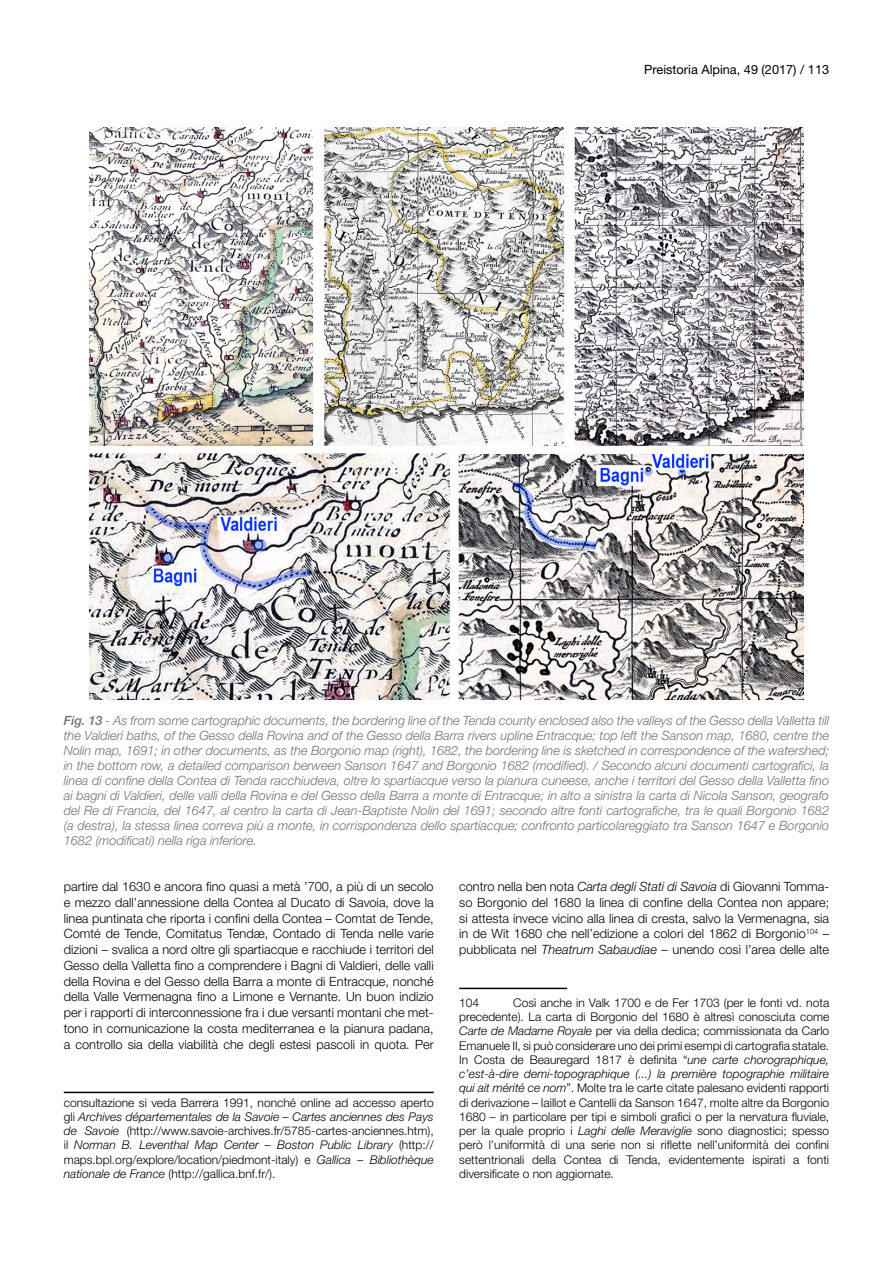
<style>
.page{position:relative;width:893px;height:1263px;background:#fff}
.page>*{position:absolute;margin:0;border:0;box-sizing:border-box;transform-origin:0 0}
.t1{font:italic 300 12.75px/15px "Helvetica Neue";color:#707172;text-align:justify}
.t2{font:300 12.75px/15.8px "Helvetica Neue";color:#000;text-align:justify}
.t3{font:12.75px "Helvetica Neue";color:#000}
.t4{font:300 12px/14.2px "Helvetica Neue";color:#000;text-align:justify}
.s1{font-weight:500}
.s2{font-style:italic}
</style>
<div class="page">
<hr style="left:64px;top:1092px;width:370px;height:1px;background:#000">
<hr style="left:459px;top:988px;width:108px;height:1px;background:#000">
<img style="left:90px;top:128px;width:713px;height:572px">
<p class="t3" style="left:644px;top:62px;width:186px">Preistoria Alpina, 49 (2017) / 113</p>
<p class="t1" style="left:64px;top:712px;width:767px"><span class="s1">Fig. 13</span> - As from some cartographic documents, the bordering line of the Tenda county enclosed also the valleys of the Gesso della Valletta till the Valdieri baths, of the Gesso della Rovina and of the Gesso della Barra rivers upline Entracque; top left the Sanson map, 1680, centre the Nolin map, 1691; in other documents, as the Borgonio map (right), 1682, the bordering line is sketched in correspondence of the watershed; in the bottom row, a detailed comparison berween Sanson 1647 and Borgonio 1682 (modified). / Secondo alcuni documenti cartografici, la linea di confine della Contea di Tenda racchiudeva, oltre lo spartiacque verso la pianura cuneese, anche i territori del Gesso della Valletta fino ai bagni di Valdieri, delle valli della Rovina e del Gesso della Barra a monte di Entracque; in alto a sinistra la carta di Nicola Sanson, geografo del Re di Francia, del 1647, al centro la carta di Jean-Baptiste Nolin del 1691; secondo altre fonti cartografiche, tra le quali Borgonio 1682 (a destra), la stessa linea correva più a monte, in corrispondenza dello spartiacque; confronto particolareggiato tra Sanson 1647 e Borgonio 1682 (modificati) nella riga inferiore.</p>
<p class="t2" style="left:64px;top:878px;width:371px">partire dal 1630 e ancora fino quasi a metà ’700, a più di un secolo e mezzo dall’annessione della Contea al Ducato di Savoia, dove la linea puntinata che riporta i confini della Contea – Comtat de Tende, Comté de Tende, Comitatus Tendæ, Contado di Tenda nelle varie dizioni – svalica a nord oltre gli spartiacque e racchiude i territori del Gesso della Valletta fino a comprendere i Bagni di Valdieri, delle valli della Rovina e del Gesso della Barra a monte di Entracque, nonché della Valle Vermenagna fino a Limone e Vernante. Un buon indizio per i rapporti di interconnessione fra i due versanti montani che met&shy;tono in comunicazione la costa mediterranea e la pianura padana, a controllo sia della viabilità che degli estesi pascoli in quota. Per</p>
<p class="t4" style="left:64px;top:1095px;width:371px">consultazione si veda Barrera 1991, nonché online ad accesso aperto gli <span class="s2">Archives départementales de la Savoie – Cartes anciennes des Pays de Savoie</span> (http://www.savoie-archives.fr/5785-cartes-anciennes.htm), il <span class="s2">Norman B. Leventhal Map Center – Boston Public Library</span> (http:// maps.bpl.org/explore/location/piedmont-italy) e <span class="s2">Gallica – Bibliothèque nationale de France</span> (http://gallica.bnf.fr/).</p>
<p class="t2" style="left:459px;top:878px;width:371px">contro nella ben nota <span class="s2">Carta degli Stati di Savoia</span> di Giovanni Tomma&shy;so Borgonio del 1680 la linea di confine della Contea non appare; si attesta invece vicino alla linea di cresta, salvo la Vermenagna, sia in de Wit 1680 che nell’edizione a colori del 1862 di Borgonio<sup>104</sup> – pubblicata nel <span class="s2">Theatrum Sabaudiae</span> – unendo così l’area delle alte</p>
<p class="t4" style="left:459px;top:995px;width:371px;text-indent:54px">Così anche in Valk 1700 e de Fer 1703 (per le fonti vd. nota precedente). La carta di Borgonio del 1680 è altresì conosciuta come <span class="s2">Carte de Madame Royale</span> per via della dedica; commissionata da Carlo Emanuele II, si può considerare uno dei primi esempi di cartografia statale.<br>In Costa de Beauregard 1817 è definita “<span class="s2">une carte chorographique, c’est-à-dire demi-topographique (...) la première topographie militaire qui ait mérité ce nom</span>”. Molte tra le carte citate palesano evidenti rapporti di derivazione – Iaillot e Cantelli da Sanson 1647, molte altre da Borgonio 1680 – in particolare per tipi e simboli grafici o per la nervatura fluviale, per la quale proprio i <span class="s2">Laghi delle Meraviglie</span> sono diagnostici; spesso però l’uniformità di una serie non si riflette nell’uniformità dei confini settentrionali della Contea di Tenda, evidentemente ispirati a fonti diversificate o non aggiornate.</p>
<p class="t4" style="left:459px;top:995px;width:22px">104</p>
</div>
